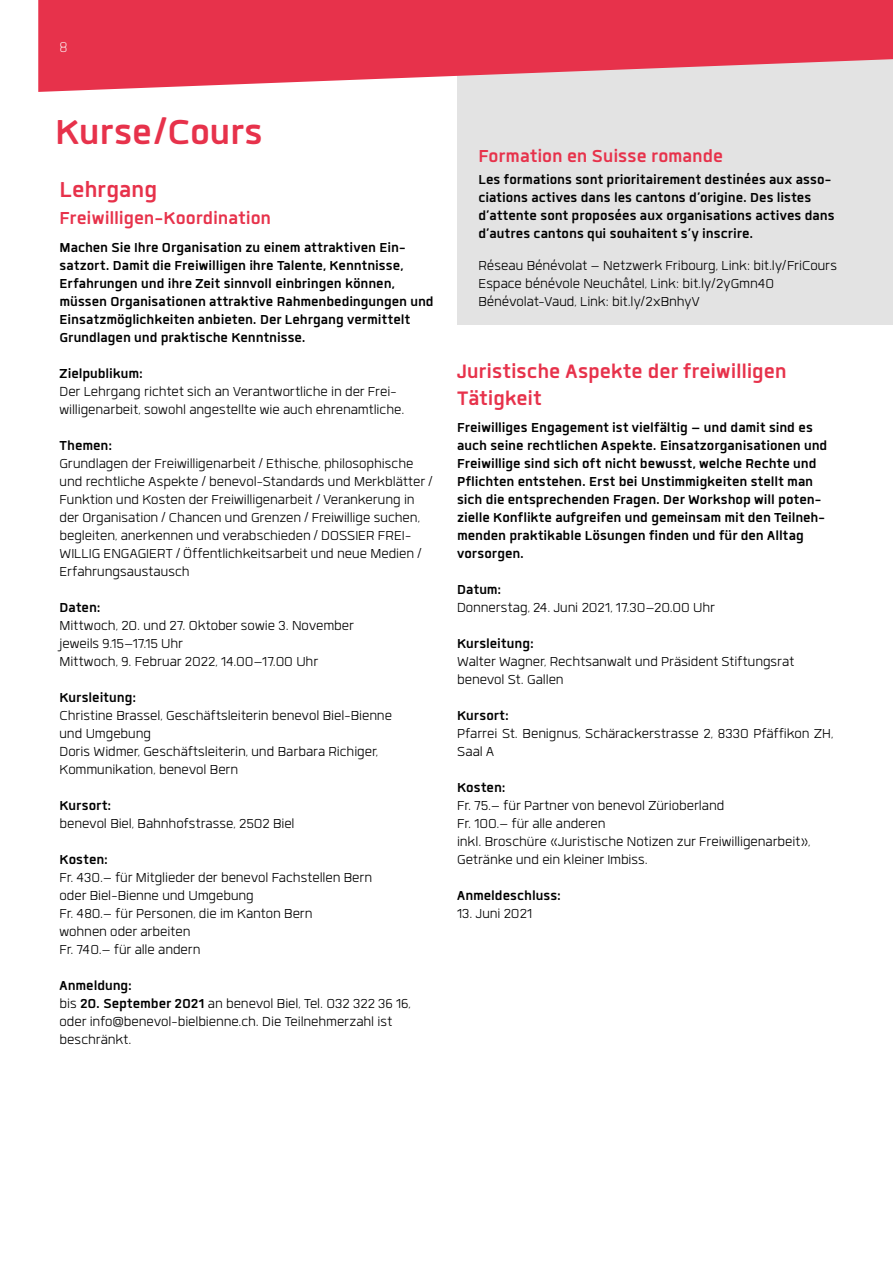
<style>
.page{position:relative;width:893px;height:1263px;background:#fff}
.page>*{position:absolute;margin:0;border:0;box-sizing:border-box;transform-origin:0 0}
.t1{font:700 48px "Quan";letter-spacing:-.005em;color:#e7324b}
.t2{font:700 30px "Quan";letter-spacing:-.005em;color:#e7324b}
.t3{font:700 27px/27px "Quan";letter-spacing:-.005em;color:#e7324b}
.t4{font:700 24px "Quan";letter-spacing:-.005em;color:#e7324b}
.t5{font:300 19.5px "Quan";color:#fff}
.t6{font:300 18px/18px "Quan";letter-spacing:-.005em;color:#000}
.t7{font:700 18px/18px "Quan";color:#000}
.s1{font-weight:700}
</style>
<div class="page">
<div style="left:457px;top:18px;width:436px;height:306px;background:#e3e3e3"></div>
<svg style="left:38px;top:0;width:855px;height:92px;fill:#e7324b"></svg>
<p class="t5" style="left:60px;top:38px;width:10px">8</p>
<h1 class="t1" style="left:55px;top:109px;width:209px">Kurse/Cours</h1>
<h2 class="t2" style="left:60px;top:175px;width:99px">Lehrgang</h2>
<h3 class="t4" style="left:60px;top:206px;width:213px">Freiwilligen-Koordination</h3>
<p class="t7" style="left:60px;top:238px;width:376px">Machen Sie Ihre Organisation zu einem attraktiven Ein&shy;satzort. Damit die Freiwilligen ihre Talente, Kenntnisse, Erfahrungen und ihre Zeit sinnvoll einbringen können, müssen Organisationen attraktive Rahmenbedingungen und Einsatzmöglichkeiten anbieten. Der Lehrgang vermittelt Grundlagen und praktische Kenntnisse.</p>
<p class="t7" style="left:60px;top:364px;width:85px">Zielpublikum:</p>
<p class="t6" style="left:60px;top:382px;width:346px">Der Lehrgang richtet sich an Verantwortliche in der Frei&shy;willigenarbeit, sowohl angestellte wie auch ehrenamtliche.</p>
<p class="t7" style="left:60px;top:436px;width:54px">Themen:</p>
<p class="t6" style="left:60px;top:454px;width:375px">Grundlagen der Freiwilligenarbeit/ Ethische, philosophische und rechtliche Aspekte / benevol-Standards und Merkblätter/ Funktion und Kosten der Freiwilligenarbeit/ Verankerung in der Organisation / Chancen und Grenzen / Freiwillige suchen, begleiten, anerkennen und verabschieden / DOSSIER FREI-WILLIG ENGAGIERT/ Öffentlichkeitsarbeit und neue Medien / Erfahrungsaustausch</p>
<p class="t7" style="left:60px;top:598px;width:43px">Daten:</p>
<p class="t6" style="left:60px;top:616px;width:296px">Mittwoch, 20. und 27. Oktober sowie 3. November jeweils 9.15–17.15 Uhr<br>Mittwoch, 9. Februar 2022, 14.00–17.00 Uhr</p>
<p class="t7" style="left:60px;top:688px;width:78px">Kursleitung:</p>
<p class="t6" style="left:60px;top:706px;width:334px">Christine Brassel, Geschäftsleiterin benevol Biel-Bienne und Umgebung<br>Doris Widmer, Geschäftsleiterin, und Barbara Richiger, Kommunikation, benevol Bern</p>
<p class="t7" style="left:60px;top:796px;width:53px">Kursort:</p>
<p class="t6" style="left:60px;top:814px;width:237px">benevol Biel, Bahnhofstrasse, 2502 Biel</p>
<p class="t7" style="left:60px;top:850px;width:50px">Kosten:</p>
<p class="t6" style="left:60px;top:868px;width:314px">Fr. 430.– für Mitglieder der benevol Fachstellen Bern oder Biel-Bienne und Umgebung<br>Fr. 480.– für Personen, die im Kanton Bern<br>wohnen oder arbeiten<br>Fr. 740.– für alle andern</p>
<p class="t6" style="left:60px;top:976px;width:353px"><span class="s1">Anmeldung:<br></span>bis <span class="s1">20. September 2021</span> an benevol Biel, Tel. 032 322 36 16, oder info@benevol-bielbienne.ch. Die Teilnehmerzahl ist beschränkt.</p>
<h3 class="t4" style="left:478px;top:144px;width:246px">Formation en Suisse romande</h3>
<p class="t7" style="left:478px;top:171px;width:358px">Les formations sont prioritairement destinées aux asso&shy;ciations actives dans les cantons d’origine. Des listes d’attente sont proposées aux organisations actives dans d’autres cantons qui souhaitent s’y inscrire.</p>
<p class="t6" style="left:478px;top:256px;width:360px">Réseau Bénévolat – Netzwerk Fribourg, Link: bit.ly/FriCours<br>Espace bénévole Neuchâtel, Link: bit.ly/2yGmn40<br>Bénévolat-Vaud, Link: bit.ly/2xBnhyV</p>
<h3 class="t3" style="left:457px;top:357px;width:331px">Juristische Aspekte der freiwilligen<br>Tätigkeit</h3>
<p class="t7" style="left:457px;top:418px;width:372px">Freiwilliges Engagement ist vielfältig – und damit sind es auch seine rechtlichen Aspekte. Einsatzorganisationen und Freiwillige sind sich oft nicht bewusst, welche Rechte und Pflichten entstehen. Erst bei Unstimmigkeiten stellt man sich die entsprechenden Fragen. Der Workshop will poten&shy;zielle Konflikte aufgreifen und gemeinsam mit den Teilneh&shy;menden praktikable Lösungen finden und für den Alltag vorsorgen.</p>
<p class="t7" style="left:457px;top:580px;width:46px">Datum:</p>
<p class="t6" style="left:457px;top:598px;width:259px">Donnerstag, 24. Juni 2021, 17.30–20.00 Uhr</p>
<p class="t7" style="left:457px;top:634px;width:78px">Kursleitung:</p>
<p class="t6" style="left:457px;top:652px;width:339px">Walter Wagner, Rechtsanwalt und Präsident Stiftungsrat benevol St. Gallen</p>
<p class="t7" style="left:457px;top:706px;width:53px">Kursort:</p>
<p class="t6" style="left:457px;top:724px;width:378px">Pfarrei St. Benignus, Schärackerstrasse 2, 8330 Pfäffikon ZH,<br>Saal A</p>
<p class="t7" style="left:457px;top:778px;width:50px">Kosten:</p>
<p class="t6" style="left:457px;top:796px;width:355px">Fr. 75.– für Partner von benevol Zürioberland<br>Fr. 100.– für alle anderen<br>inkl. Broschüre «Juristische Notizen zur Freiwilligenarbeit», Getränke und ein kleiner Imbiss.</p>
<p class="t7" style="left:457px;top:886px;width:105px">Anmeldeschluss:</p>
<p class="t6" style="left:457px;top:904px;width:77px">13. Juni 2021</p>
</div>
